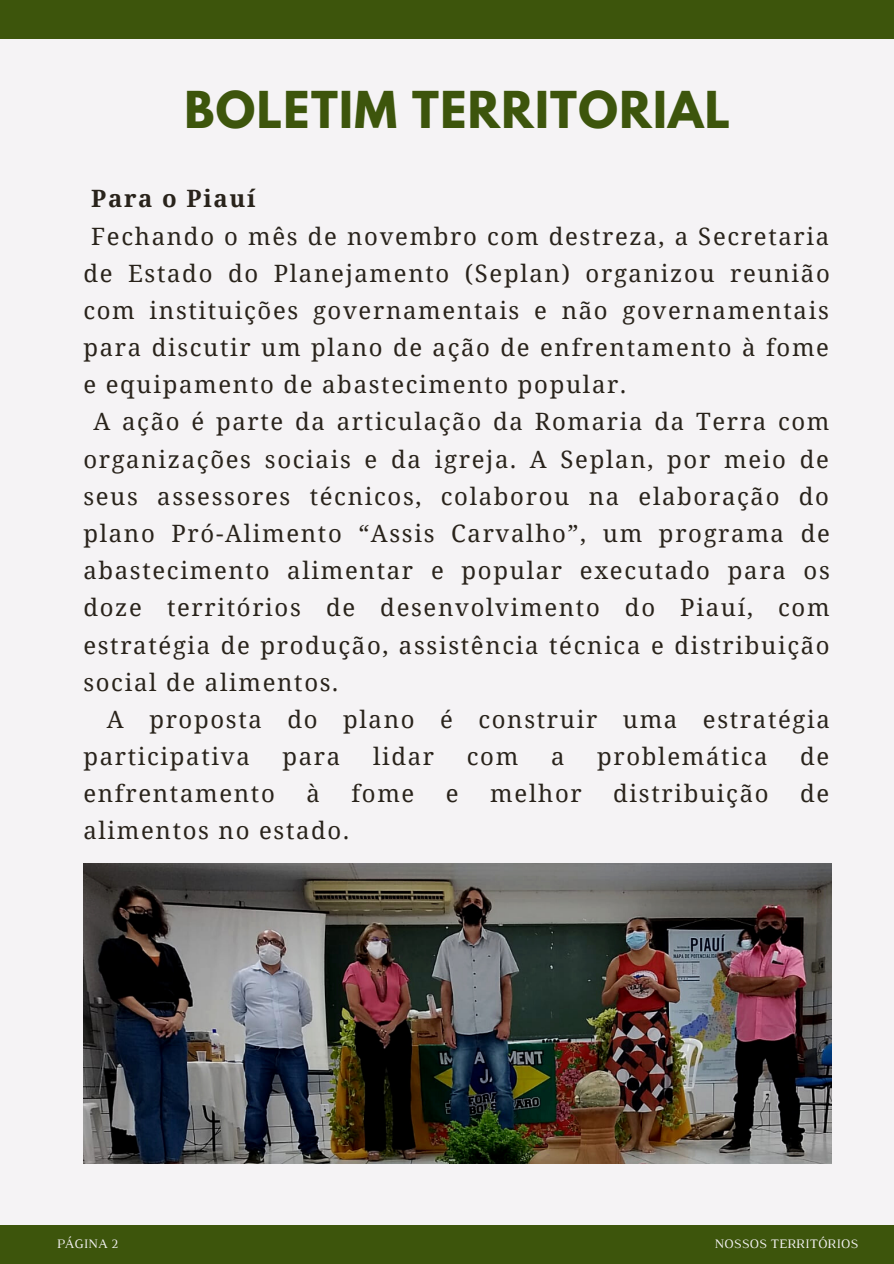
<style>
.page{position:relative;width:894px;height:1264px;background:#fff}
.page>*{position:absolute;margin:0;border:0;box-sizing:border-box;transform-origin:0 0}
.t1{font:700 45px "League Spartan";letter-spacing:.03em;color:#3d550c}
.t2{font:23.85px/37.2px "Noto Serif";letter-spacing:.07em;color:#29231b;text-align:justify}
.t3{font:700 23.85px "Noto Serif";letter-spacing:.07em;color:#29231b}
.t4{font:13.2px "Luthier";color:#f5f3f5}
</style>
<div class="page">
<div style="left:0;top:0;width:893px;height:1263px;background:#f5f3f5"></div>
<div style="left:0;top:1224px;width:893px;height:39px;background:#3d550c"></div>
<div style="left:0;top:0;width:893px;height:39px;background:#3d550c"></div>
<img style="left:83px;top:863px;width:748px;height:300px">
<p class="t1" style="left:184px;top:87px;width:547px">BOLETIM TERRITORIAL</p>
<p class="t3" style="left:91px;top:182px;width:166px">Para o Piauí</p>
<p class="t2" style="left:83px;top:217px;width:747px;text-indent:8px">Fechando o mês de novembro com destreza, a Secretaria de Estado do Planejamento (Seplan) organizou reunião com instituições governamentais e não governamentais para discutir um plano de ação de enfrentamento à fome e equipamento de abastecimento popular.</p>
<p class="t2" style="left:83px;top:402px;width:747px;text-indent:10px">A ação é parte da articulação da Romaria da Terra com organizações sociais e da igreja. A Seplan, por meio de seus assessores técnicos, colaborou na elaboração do plano Pró-Alimento “Assis Carvalho”, um programa de abastecimento alimentar e popular executado para os doze territórios de desenvolvimento do Piauí, com estratégia de produção, assistência técnica e distribuição social de alimentos.</p>
<p class="t2" style="left:83px;top:700px;width:747px;text-indent:24px">A proposta do plano é construir uma estratégia participativa</p>
<p class="t2" style="left:282px;top:737px;width:59px">para</p>
<p class="t2" style="left:373px;top:737px;width:63px">lidar</p>
<p class="t2" style="left:466px;top:737px;width:53px">com</p>
<p class="t2" style="left:551px;top:737px;width:15px">a</p>
<p class="t2" style="left:597px;top:737px;width:172px">problemática</p>
<p class="t2" style="left:800px;top:737px;width:31px">de</p>
<p class="t2" style="left:83px;top:774px;width:193px">enfrentamento</p>
<p class="t2" style="left:306px;top:774px;width:15px">à</p>
<p class="t2" style="left:351px;top:774px;width:64px">fome</p>
<p class="t2" style="left:446px;top:774px;width:14px">e</p>
<p class="t2" style="left:490px;top:774px;width:93px">melhor</p>
<p class="t2" style="left:613px;top:774px;width:157px">distribuição</p>
<p class="t2" style="left:800px;top:774px;width:31px">de</p>
<p class="t2" style="left:83px;top:811px;width:267px">alimentos no estado.</p>
<p class="t4" style="left:57px;top:1239px;width:63px">PÁGINA 2</p>
<p class="t4" style="left:714px;top:1238px;width:145px">NOSSOS TERRITÓRIOS</p>
</div>
